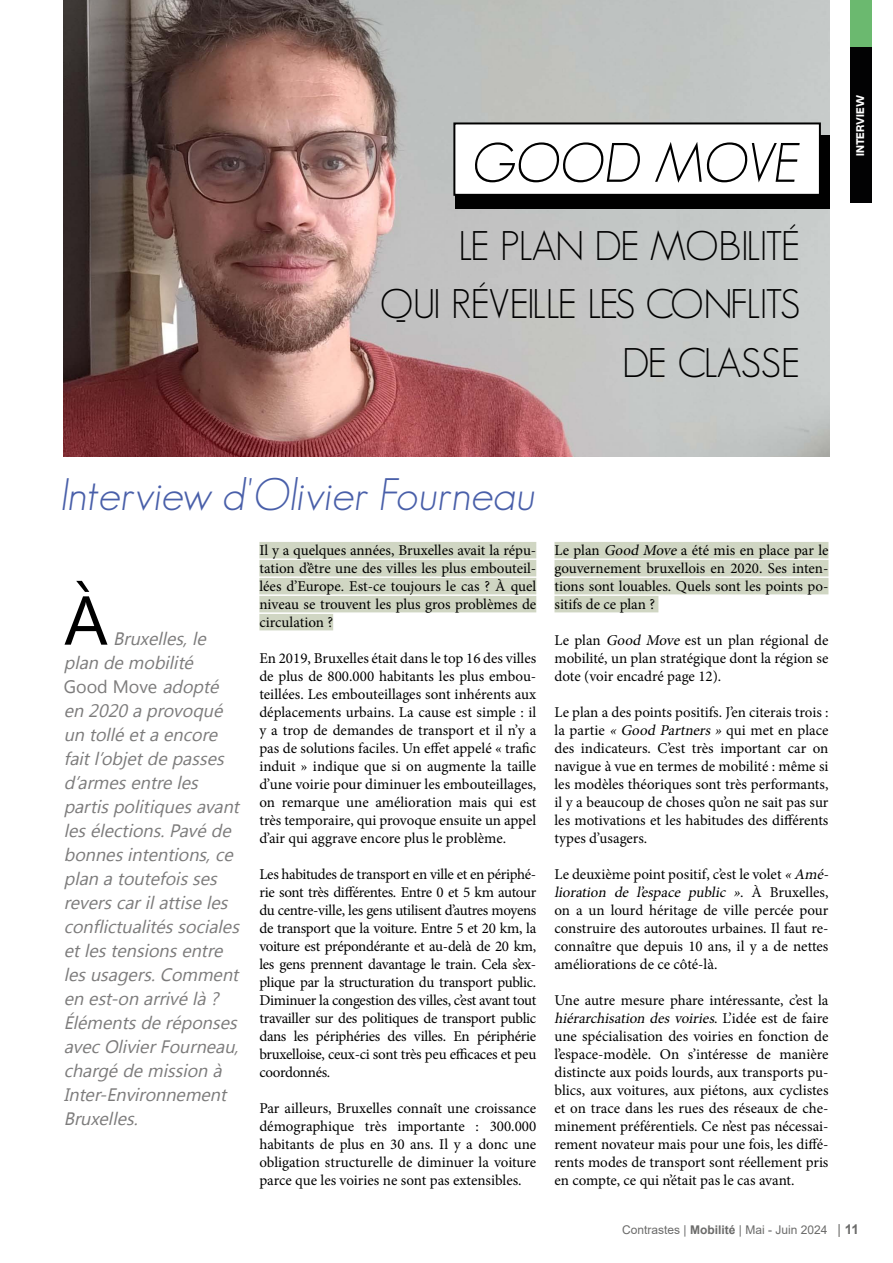
<style>
.page{position:relative;width:893px;height:1263px;background:#fff}
.page>*{position:absolute;margin:0;border:0;box-sizing:border-box;transform-origin:0 0}
.t1{font:69px "Khmer UI";color:#000}
.t2{font:italic 300 54.3px "Geosans";letter-spacing:-.02em;color:#000}
.t3{font:italic 300 44.55px "Geosans";color:#495fa9}
.t4{font:300 40.5px/58.5px "Geosans";letter-spacing:-.045em;color:#000;text-align:right}
.t5{font:italic 18px/24px "Khmer UI";color:#7c7b7b}
.t6{font:15px/18px "Minion Pro";letter-spacing:-.005em;color:#000;text-align:justify}
.t7{font:12px "Arial";color:#6b6b6a}
.t8{font:700 12px "Overused Grotesk";letter-spacing:.01em;color:#fff}
.s1{font-style:normal}
.s2{font-style:italic}
.s3{font-weight:700}
.s4{font-size:13.5px}
.s5{font-weight:700;font-size:13.5px}
</style>
<div class="page">
<img style="left:64px;top:0;width:765px;height:457px">
<div style="left:455px;top:136px;width:375px;height:73px;background:#000"></div>
<div style="left:454px;top:123px;width:366px;height:72px;background:#fff"></div>
<div style="left:453px;top:122px;width:368px;height:74px;border:2px solid #000"></div>
<div style="left:259px;top:542px;width:277px;height:16px;background:#d0d6c3"></div>
<div style="left:259px;top:560px;width:277px;height:16px;background:#d0d6c3"></div>
<div style="left:259px;top:578px;width:277px;height:16px;background:#d0d6c3"></div>
<div style="left:259px;top:596px;width:277px;height:16px;background:#d0d6c3"></div>
<div style="left:259px;top:614px;width:74px;height:16px;background:#d0d6c3"></div>
<div style="left:554px;top:542px;width:274px;height:16px;background:#d0d6c3"></div>
<div style="left:554px;top:560px;width:274px;height:16px;background:#d0d6c3"></div>
<div style="left:554px;top:578px;width:274px;height:16px;background:#d0d6c3"></div>
<div style="left:554px;top:596px;width:104px;height:16px;background:#d0d6c3"></div>
<div style="left:850px;top:0;width:21px;height:47px;background:#6bb96f"></div>
<div style="left:850px;top:47px;width:21px;height:156px;background:#020203"></div>
<h2 class="t2" style="left:472px;top:133px;width:329px">GOOD MOVE</h2>
<h3 class="t4" style="left:380px;top:216px;width:422px">LE PLAN DE MOBILITÉ<br>QUI RÉVEILLE LES CONFLITS<br>DE CLASSE</h3>
<p class="t8" style="left:851px;top:156px;width:63px;rotate:-90deg">INTERVIEW</p>
<h3 class="t3" style="left:62px;top:470px;width:475px">Interview d'Olivier Fourneau</h3>
<h1 class="t1" style="left:64px;top:581px;width:46px">À</h1>
<p class="t5" style="left:64px;top:626px;width:181px;text-indent:50px">Bruxelles,le plan de mobilité<br><span class="s1">Good Move</span> adopté en 2020 a provoqué un tollé eta encore faitl’objetde passes d’armesentre les partispolitiquesavant lesélections.Pavé de bonnesintentions,ce plan a toutefoisses reverscarilattise les conflictualitéssociales etlestensionsentre lesusagers.Comment en est-on arrivé là ?<br>Élémentsde réponses avec OlivierFourneau, chargé de mission à<br>Inter-Environnement<br>Bruxelles.</p>
<p class="t6" style="left:259px;top:541px;width:278px">Il y a quelques années, Bruxelles avait la répu&shy;tation d’être une des villes les plus embouteil&shy;lées d’Europe. Est-ce toujours le cas ? À quel niveau se trouvent les plus gros problèmes de circulation ?</p>
<p class="t6" style="left:259px;top:649px;width:278px">En 2019, Bruxelles était dans le top 16 des villes de plus de 800.000 habitants les plus embou&shy;teillées. Les embouteillages sont inhérents aux déplacements urbains. La cause est simple : il y a trop de demandes de transport et il n’y a pas de solutions faciles. Un effet appelé « trafic induit » indique que si on augmente la taille d’une voirie pour diminuer les embouteillages, on remarque une amélioration mais qui est très temporaire, qui provoque ensuite un appel d’air qui aggrave encore plus le problème.</p>
<p class="t6" style="left:259px;top:865px;width:278px">Les habitudes de transport en ville et en périphé&shy;rie sont très différentes. Entre 0 et 5 km autour du centre-ville, les gens utilisent d’autres moyens de transport que la voiture. Entre 5 et 20 km, la voiture est prépondérante et au-delà de 20 km, les gens prennent davantage le train. Cela s’ex&shy;plique par la structuration du transport public.<br>Diminuer la congestion des villes, c’est avant tout travailler sur des politiques de transport public dans les périphéries des villes. En périphérie bruxelloise, ceux-ci sont très peu efficaces et peu coordonnés.</p>
<p class="t6" style="left:259px;top:1099px;width:278px">Par ailleurs, Bruxelles connaît une croissance démographique très importante : 300.000 habitants de plus en 30 ans. Il y a donc une obligation structurelle de diminuer la voiture parce que les voiries ne sont pas extensibles.</p>
<p class="t6" style="left:554px;top:541px;width:276px">Le plan <span class="s2">Good Move</span>a été mis en place par le gouvernement bruxellois en 2020. Ses inten&shy;tions sont louables. Quels sont les points po&shy;sitifs de ce plan ?</p>
<p class="t6" style="left:554px;top:631px;width:275px">Le plan <span class="s2">Good Move</span> est un plan régional de mobilité, un plan stratégique dont la région se dote (voir encadré page 12).</p>
<p class="t6" style="left:554px;top:703px;width:276px">Le plan a des points positifs. J’en citerais trois : la partie <span class="s2">« Good Partners »</span> qui met en place des indicateurs. C’est très important car on navigue à vue en termes de mobilité : même si les modèles théoriques sont très performants, il y a beaucoup de choses qu’on ne sait pas sur les motivations et les habitudes des différents types d’usagers.</p>
<p class="t6" style="left:554px;top:865px;width:279px;text-align:left">Le deuxième point positif, c’est le volet <span class="s2">« Amé&shy;lioration de l’espace public »</span>. À B r u x e l l e s , on a un lourd héritage de ville percée pour construire des autoroutes urbaines. Il faut re&shy;connaître que depuis 10 ans, il y a de nettes améliorations de ce côté-là.</p>
<p class="t6" style="left:554px;top:991px;width:275px">Une autre mesure phare intéressante, c’est la <span class="s2">hiérarchisation des voiries</span>. L’ i d é e e s t d e fa i r e une spécialisation des voiries en fonction de l’espace-modèle. On s’intéresse de manière distincte aux poids lourds, aux transports pu&shy;blics, aux voitures, aux piétons, aux cyclistes et on trace dans les rues des réseaux de che&shy;minement préférentiels. Ce n’est pas nécessai&shy;rement novateur mais pour une fois, les diffé&shy;rents modes de transport sont réellement pris en compte, ce qui n’était pas le cas avant.</p>
<p class="t7" style="left:622px;top:1222px;width:238px">Contrastes | <span class="s3">Mobilité</span> | Mai - Juin 2024 <span class="s4">|</span> <span class="s5">11</span></p>
</div>
